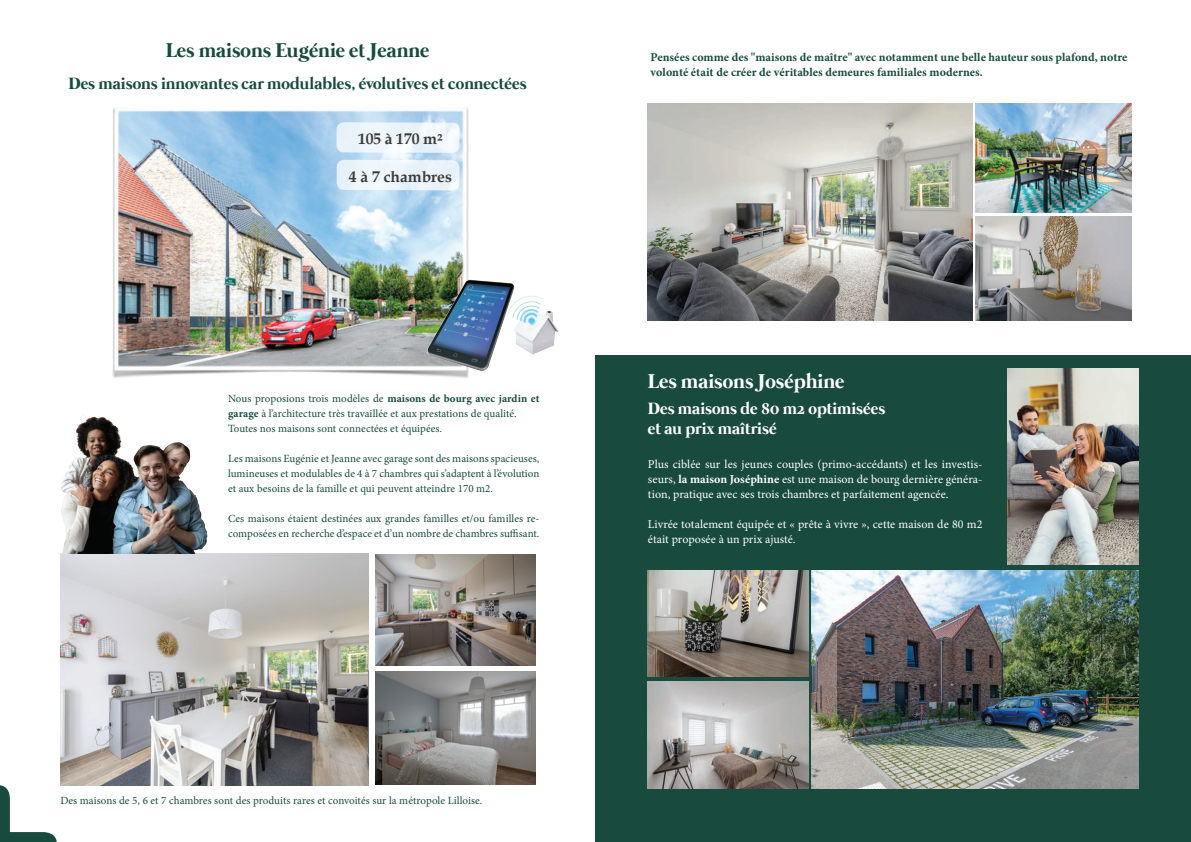
<style>
.page{position:relative;width:1191px;height:842px;background:#fff}
.page>*{position:absolute;margin:0;border:0;box-sizing:border-box;transform-origin:0 0}
.t1{font:700 20.5px "Mermaid";color:#194a3e}
.t2{font:700 20.5px "Mermaid";color:#fff}
.t3{font:700 16.8px "Mermaid";color:#194a3e}
.t4{font:700 16.8px/20.1px "Mermaid";color:#fff}
.t5{font:700 15.6px "Book Antiqua";letter-spacing:-.005em;color:#3b3b3a}
.t6{font:12px/15px "Minion Pro";color:#fff;text-align:justify}
.t7{font:700 12px/15px "Minion Pro";letter-spacing:.005em;color:#194a3e}
.t8{font:11px/15px "Minion Pro";letter-spacing:.005em;color:#194a3e}
.s1{font-weight:700}
</style>
<div class="page">
<div style="left:595px;top:356px;width:596px;height:486px;background:#194a3e"></div>
<img style="left:60px;top:554px;width:309px;height:231px">
<img style="left:375px;top:554px;width:160px;height:111px">
<img style="left:375px;top:671px;width:160px;height:114px">
<img style="left:975px;top:103px;width:156px;height:110px">
<img style="left:648px;top:103px;width:324px;height:217px">
<img style="left:112px;top:107px;width:357px;height:271px">
<img style="left:811px;top:570px;width:327px;height:218px">
<img style="left:975px;top:216px;width:156px;height:104px">
<img style="left:648px;top:570px;width:160px;height:107px">
<img style="left:648px;top:681px;width:160px;height:107px">
<img style="left:423px;top:273px;width:136px;height:105px">
<svg style="left:0;top:785px;width:57px;height:57px"></svg>
<img style="left:60px;top:415px;width:157px;height:139px">
<img style="left:1007px;top:369px;width:131px;height:196px">
<svg style="left:336px;top:122px;width:124px;height:31px"></svg>
<div style="left:337px;top:160px;width:122px;height:30px;background:#ebf4fb"></div>
<h1 class="t1" style="left:166px;top:38px;width:265px">Les maisons Eugénie et Jeanne</h1>
<h2 class="t3" style="left:68px;top:74px;width:460px">Des maisons innovantes car modulables, évolutives et connectées</h2>
<h3 class="t5" style="left:358px;top:128px;width:86px">105 à 170 m²</h3>
<h3 class="t5" style="left:349px;top:166px;width:105px">4 à 7 chambres</h3>
<p class="t8" style="left:228px;top:391px;width:313px">Nous proposions trois modèles de <span class="s1">maisons de bourg avec jardin et garage</span> à l’architecture très travaillée et aux prestations de qualité.<br>Toutes nos maisons sont connectées et équipées.</p>
<p class="t8" style="left:228px;top:451px;width:313px;text-align:justify">Les maisons Eugénie et Jeanne avec garage sont des maisons spacieuses, lumineuses et modulables de 4 à 7 chambres qui s’adaptent à l’évolution et aux besoins de la famille et qui peuvent atteindre 170 m2.</p>
<p class="t8" style="left:228px;top:511px;width:313px">Ces maisons étaient destinées aux grandes familles et/ou familles re&shy;composées en recherche d’espace et d’un nombre de chambres suffisant.</p>
<p class="t8" style="left:60px;top:793px;width:423px">Des maisons de 5, 6 et 7 chambres sont des produits rares et convoités sur la métropole Lilloise.</p>
<p class="t7" style="left:650px;top:50px;width:478px">Pensées comme des "maisons de maître" avec notamment une belle hauteur sous plafond, notre volonté était de créer de véritables demeures familiales modernes.</p>
<h1 class="t2" style="left:648px;top:370px;width:198px">Les maisons Joséphine</h1>
<h2 class="t4" style="left:648px;top:400px;width:239px">Des maisons de 80 m2 optimisées et au prix maîtrisé</h2>
<p class="t6" style="left:648px;top:456px;width:336px">Plus ciblée sur les jeunes couples (primo-accédants) et les investis&shy;seurs, <span class="s1">la maison Joséphine</span> est une maison de bourg dernière généra&shy;tion, pratique avec ses trois chambres et parfaitement agencée.</p>
<p class="t6" style="left:648px;top:516px;width:336px">Livrée totalement équipée et « prête à vivre », cette maison de 80 m2 était proposée à un prix ajusté.</p>
</div>
